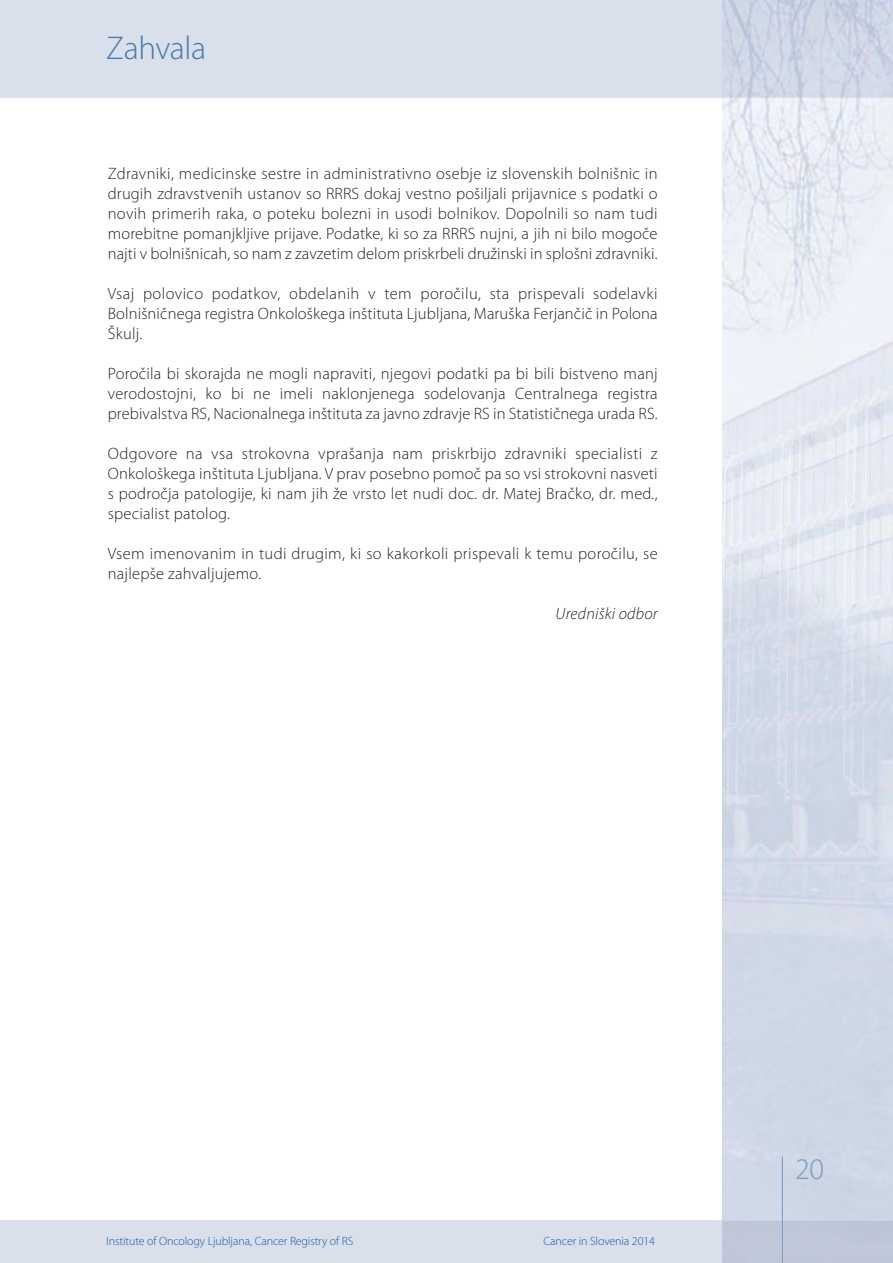
<style>
.page{position:relative;width:893px;height:1263px;background:#fff}
.page>*{position:absolute;margin:0;border:0;box-sizing:border-box;transform-origin:0 0}
.t1{font:300 33px "Myriad Pro";letter-spacing:-.01em;color:#4b7aac}
.t2{font:300 30px "Myriad Pro";color:#789bc0}
.t3{font:300 16.5px/20px "Myriad Pro";letter-spacing:.01em;color:#232424;text-align:justify}
.t4{font:italic 300 16.5px "Myriad Pro";letter-spacing:.015em;color:#232424}
.t5{font:300 12px "Myriad Pro";letter-spacing:-.01em;color:#1c5897}
</style>
<div class="page">
<div style="left:0;top:1220px;width:893px;height:43px;background:#d9e0eb"></div>
<div style="left:0;top:0;width:893px;height:98px;background:#d9e0eb"></div>
<img style="left:723px;top:0;width:170px;height:1263px">
<hr style="left:782px;top:1157px;width:1px;height:106px;background:#789bc0">
<h1 class="t1" style="left:106px;top:35px;width:101px">Zahvala</h1>
<p class="t3" style="left:108px;top:165px;width:551px">Zdravniki, medicinske sestre in administrativno osebje iz slovenskih bolnišnic in drugih zdravstvenih ustanov so RRRS dokaj vestno pošiljali prijavnice s podatki o novih primerih raka, o poteku bolezni in usodi bolnikov. Dopolnili so nam tudi morebitne pomanjkljive prijave. Podatke, ki so za RRRS nujni, a jih ni bilo mogoče najti v bolnišnicah, so nam z zavzetim delom priskrbeli družinski in splošni zdravniki.</p>
<p class="t3" style="left:108px;top:285px;width:551px">Vsaj polovico podatkov, obdelanih v tem poročilu, sta prispevali sodelavki Bolnišničnega registra Onkološkega inštituta Ljubljana, Maruška Ferjančič in Polona Škulj.</p>
<p class="t3" style="left:108px;top:365px;width:551px">Poročila bi skorajda ne mogli napraviti, njegovi podatki pa bi bili bistveno manj verodostojni, ko bi ne imeli naklonjenega sodelovanja Centralnega registra prebivalstva RS, Nacionalnega inštituta za javno zdravje RS in Statističnega urada RS.</p>
<p class="t3" style="left:108px;top:445px;width:551px">Odgovore na vsa strokovna vprašanja nam priskrbijo zdravniki specialisti z Onkološkega inštituta Ljubljana. V prav posebno pomoč pa so vsi strokovni nasveti s področja patologije, ki nam jih že vrsto let nudi doc. dr. Matej Bračko, dr. med., specialist patolog.</p>
<p class="t3" style="left:108px;top:544px;width:551px">Vsem imenovanim in tudi drugim, ki so kakorkoli prispevali k temu poročilu, se najlepše zahvaljujemo.</p>
<p class="t4" style="left:556px;top:607px;width:103px">Uredniški odbor</p>
<p class="t5" style="left:106px;top:1236px;width:248px">Institute of Oncology Ljubljana, Cancer Registry of RS</p>
<p class="t5" style="left:543px;top:1236px;width:113px">Cancer in Slovenia 2014</p>
<h2 class="t2" style="left:795px;top:1158px;width:30px">20</h2>
</div>
